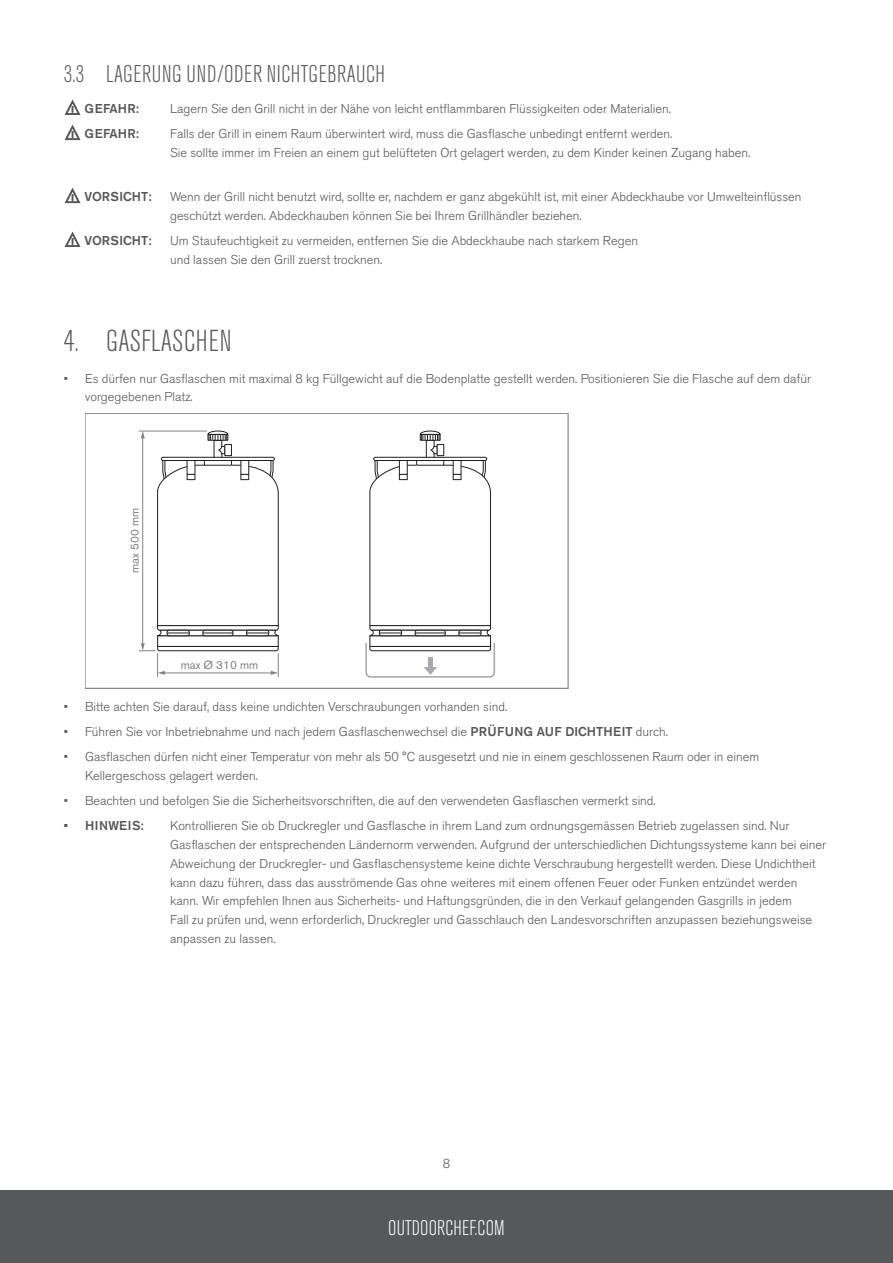
<style>
.page{position:relative;width:893px;height:1263px;background:#fff}
.page>*{position:absolute;margin:0;border:0;box-sizing:border-box;transform-origin:0 0}
.Main_Title{font:300 condensed 30px "Akzidenz Grotesk Pro";letter-spacing:.015em;color:#57585a}
.Sub_Title{font:300 condensed 24px "Akzidenz Grotesk Pro";letter-spacing:.03em;color:#57585a}
.t1{font:300 condensed 21px "Akzidenz Grotesk Pro";letter-spacing:.01em;color:#fff}
.t2{font:300 12.75px/18.8px "Akzidenz Grotesk Pro";color:#57585a}
.t3{font:500 12.75px "Akzidenz Grotesk Pro";color:#57585a}
.t4{font:500 12.75px "Akzidenz Grotesk Pro";letter-spacing:.02em;color:#57585a}
.t5{font:500 12.75px "Akzidenz Grotesk Pro";letter-spacing:.04em;color:#57585a}
.t6{font:11.85px "Akzidenz Grotesk Pro";color:#808285}
.s1{font-weight:500}
</style>
<div class="page">
<div style="left:0;top:1191px;width:893px;height:72px;background:#57585a"></div>
<svg style="left:154px;top:430px;width:125px;height:206px"></svg>
<div style="left:225px;top:445px;width:6px;height:11px;background:#fff"></div>
<div style="left:225px;top:444px;width:7px;height:12px;border:1px solid #231f20"></div>
<div style="left:161px;top:457px;width:114px;height:4px;border:1px solid #231f20;border-radius:2px"></div>
<div style="left:187px;top:460px;width:8px;height:14px;background:#fff"></div>
<div style="left:187px;top:474px;width:8px;height:6px;background:#fff"></div>
<div style="left:187px;top:474px;width:8px;height:6px;border:1px solid #231f20"></div>
<div style="left:241px;top:460px;width:8px;height:14px;background:#fff"></div>
<div style="left:241px;top:460px;width:8px;height:15px;border:1px solid #231f20"></div>
<div style="left:241px;top:474px;width:8px;height:6px;background:#fff"></div>
<div style="left:241px;top:474px;width:8px;height:6px;border:1px solid #231f20"></div>
<hr style="left:139px;top:431px;width:68px;height:1px;background:#808285">
<hr style="left:142px;top:437px;width:1px;height:208px;background:#808285">
<svg style="left:141px;top:431px;width:4px;height:7px"></svg>
<svg style="left:139px;top:643px;width:140px;height:34px"></svg>
<div style="left:85px;top:413px;width:483px;height:275px;border:1px solid #808285"></div>
<svg style="left:365px;top:430px;width:130px;height:248px"></svg>
<p class="Sub_Title" style="left:64px;top:58px;width:323px">3.3 LAGERUNG UND/ODER NICHTGEBRAUCH</p>
<p class="t4" style="left:64px;top:101px;width:77px">⚠ GEFAHR:</p>
<p class="t2" style="left:170px;top:99px;width:502px">Lagern Sie den Grill nicht in der Nähe von leicht entflammbaren Flüssigkeiten oder Materialien.</p>
<p class="t4" style="left:64px;top:126px;width:77px">⚠ GEFAHR:</p>
<p class="t2" style="left:170px;top:125px;width:582px">Falls der Grill in einem Raum überwintert wird, muss die Gasflasche unbedingt entfernt werden.<br>Sie sollte immer im Freien an einem gut belüfteten Ort gelagert werden, zu dem Kinder keinen Zugang haben.</p>
<p class="t3" style="left:64px;top:189px;width:89px">⚠ VORSICHT:</p>
<p class="t2" style="left:170px;top:188px;width:633px">Wenn der Grill nicht benutzt wird, sollte er, nachdem er ganz abgekühlt ist, mit einer Abdeckhaube vor Umwelteinflüssen geschützt werden. Abdeckhauben können Sie bei Ihrem Grillhändler beziehen.</p>
<p class="t3" style="left:64px;top:233px;width:89px">⚠ VORSICHT:</p>
<p class="t2" style="left:170px;top:231px;width:469px">Um Staufeuchtigkeit zu vermeiden, entfernen Sie die Abdeckhaube nach starkem Regen und lassen Sie den Grill zuerst trocknen.</p>
<p class="Main_Title" style="left:64px;top:321px;width:169px">4. GASFLASCHEN</p>
<p class="t2" style="left:85px;top:369px;width:728px;text-indent:-21px">• Es dürfen nur Gasflaschen mit maximal 8 kg Füllgewicht auf die Bodenplatte gestellt werden. Positionieren Sie die Flasche auf dem dafür vorgegebenen Platz.</p>
<p class="t6" style="left:127px;top:573px;width:66px;rotate:-90deg">max 500 mm</p>
<p class="t6" style="left:181px;top:657px;width:79px">max Ø 310 mm</p>
<p class="t2" style="left:64px;top:697px;width:445px">• Bitte achten Sie darauf, dass keine undichten Verschraubungen vorhanden sind.</p>
<p class="t2" style="left:64px;top:722px;width:606px">• Führen Sie vor Inbetriebnahme und nach jedem Gasflaschenwechsel die <span class="s1">PRÜFUNG AUF DICHTHEIT</span> durch.</p>
<p class="t2" style="left:85px;top:747px;width:676px;text-indent:-21px">• Gasflaschen dürfen nicht einer Temperatur von mehr als 50 °C ausgesetzt und nie in einem geschlossenen Raum oder in einem<br>Kellergeschoss gelagert werden.</p>
<p class="t2" style="left:64px;top:791px;width:593px">• Beachten und befolgen Sie die Sicherheitsvorschriften, die auf den verwendeten Gasflaschen vermerkt sind.</p>
<p class="t5" style="left:64px;top:817px;width:81px">• HINWEIS:</p>
<p class="t2" style="left:170px;top:816px;width:658px">Kontrollieren Sie ob Druckregler und Gasflasche in ihrem Land zum ordnungsgemässen Betrieb zugelassen sind. Nur Gasflaschen der entsprechenden Ländernorm verwenden. Aufgrund der unterschiedlichen Dichtungssysteme kann bei einer Abweichung der Druckregler- und Gasflaschensysteme keine dichte Verschraubung hergestellt werden. Diese Undichtheit kann dazu führen, dass das ausströmende Gas ohne weiteres mit einem offenen Feuer oder Funken entzündet werden kann. Wir empfehlen Ihnen aus Sicherheits- und Haftungsgründen, die in den Verkauf gelangenden Gasgrills in jedem<br>Fall zu prüfen und, wenn erforderlich, Druckregler und Gasschlauch den Landesvorschriften anzupassen beziehungsweise anpassen zu lassen.</p>
<p class="t2" style="left:443px;top:1154px;width:9px">8</p>
<h3 class="t1" style="left:388px;top:1214px;width:118px">OUTDOORCHEF.COM</h3>
</div>
